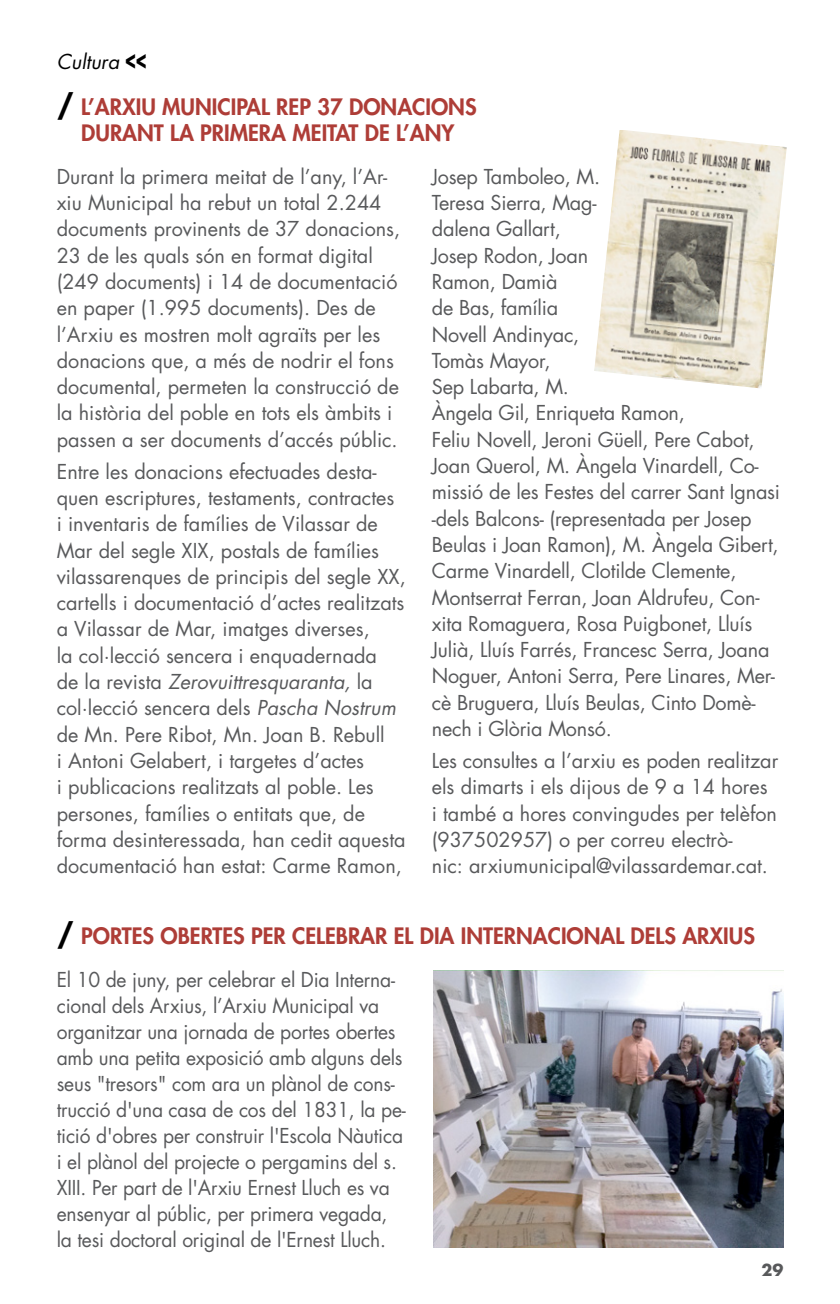
<style>
.page{position:relative;width:840px;height:1304px;background:#fff}
.page>*{position:absolute;margin:0;border:0;box-sizing:border-box;transform-origin:0 0}
.t1{font:700 30px "Futura Std";color:#000}
.t2{font:800 22px/26px "Futura Std";color:#ae3d37}
.t3{font:20px/26.2px "Futura Std";color:#58595b}
.t4{font:20px/26px "Futura Std";color:#58595b;scale:.96 1}
.t5{font:italic 20px "Futura Std";color:#000}
.t6{font:700 16px "Futura Std";color:#58595b}
.s1{font-weight:800;font-style:normal;font-size:30px}
.s2{font-style:italic}
.s3{font-weight:700;font-size:30px;color:#000}
</style>
<div class="page">
<img style="left:433px;top:971px;width:350px;height:276px">
<img style="left:594px;top:130px;width:192px;height:258px">
<p class="t5" style="left:57px;top:49px;width:91px">Cultura <span class="s1">&lt;&lt;</span></p>
<h1 class="t1" style="left:57px;top:86px;width:19px">/</h1>
<p class="t2" style="left:81px;top:94px;width:396px">L’ARXIU MUNICIPAL REP 37 DONACIONS<br>DURANT LA PRIMERA MEITAT DE L’ANY</p>
<p class="t3" style="left:57px;top:164px;width:345px">Durant la primera meitat de l’any, l’Ar&shy;xiu Municipal ha rebut un total 2.244 documents provinents de 37 donacions, 23 de les quals són en format digital (249 documents) i 14 de documentació en paper (1.995 documents). Des de l’Arxiu es mostren molt agraïts per les donacions que, a més de nodrir el fons documental, permeten la construcció de la història del poble en tots els àmbits i passen a ser documents d’accés públic.</p>
<p class="t3" style="left:57px;top:458px;width:350px">Entre les donacions efectuades desta&shy;quen escriptures, testaments, contractes<br>i inventaris de famílies de Vilassar de Mar del segle XIX, postals de famílies vilassarenques de principis del segle XX, cartells i documentació d’actes realitzats a Vilassar de Mar, imatges diverses,<br>la col·lecció sencera i enquadernada<br>de la revista <span class="s2">Zerovuittresquaranta,</span> la col·lecció sencera dels <span class="s2">Pascha Nostrum </span>de Mn. Pere Ribot, Mn. Joan B. Rebull<br>i Antoni Gelabert, i targetes d’actes<br>i publicacions realitzats al poble. Les persones, famílies o entitats que, de forma desinteressada, han cedit aquesta documentació han estat: Carme Ramon,</p>
<p class="t3" style="left:431px;top:164px;width:349px">Josep Tamboleo, M.<br>Teresa Sierra, Mag-<br>dalena Gallart,<br>Josep Rodon, Joan<br>Ramon, Damià<br>de Bas, família<br>Novell Andinyac,<br>Tomàs Mayor,<br>Sep Labarta, M.<br>Àngela Gil, Enriqueta Ramon,<br>Feliu Novell, Jeroni Güell, Pere Cabot,<br>Joan Querol, M. Àngela Vinardell, Co&shy;missió de les Festes del carrer Sant Ignasi -dels Balcons- (representada per Josep<br>Beulas i Joan Ramon), M. Àngela Gibert,<br>Carme Vinardell, Clotilde Clemente,<br>Montserrat Ferran, Joan Aldrufeu, Con&shy;xita Romaguera, Rosa Puigbonet, Lluís<br>Julià, Lluís Farrés, Francesc Serra, Joana<br>Noguer, Antoni Serra, Pere Linares, Mer&shy;cè Bruguera, Lluís Beulas, Cinto Domè&shy;nech i Glòria Monsó.</p>
<p class="t3" style="left:431px;top:748px;width:348px">Les consultes a l’arxiu es poden realitzar els dimarts i els dijous de 9 a 14 hores<br>i també a hores convingudes per telèfon (937502957) o per correu electrò-<br>nic: arxiumunicipal@vilassardemar.cat.</p>
<p class="t2" style="left:57px;top:923px;width:699px"><span class="s3">/</span> PORTES OBERTES PER CELEBRAR EL DIA INTERNACIONAL DELS ARXIUS</p>
<p class="t4" style="left:57px;top:967px;width:365px">El 10 de juny, per celebrar el Dia Interna&shy;cional dels Arxius, l’Arxiu Municipal va organitzar una jornada de portes obertes amb una petita exposició amb alguns dels seus "tresors" com ara un plànol de cons&shy;trucció d'una casa de cos del 1831, la pe&shy;tició d'obres per construir l'Escola Nàutica i el plànol del projecte o pergamins del s.<br>XIII. Per part de l'Arxiu Ernest Lluch es va ensenyar al públic, per primera vegada, la tesi doctoral original de l'Ernest Lluch.</p>
<p class="t6" style="left:761px;top:1259px;width:23px">29</p>
</div>
